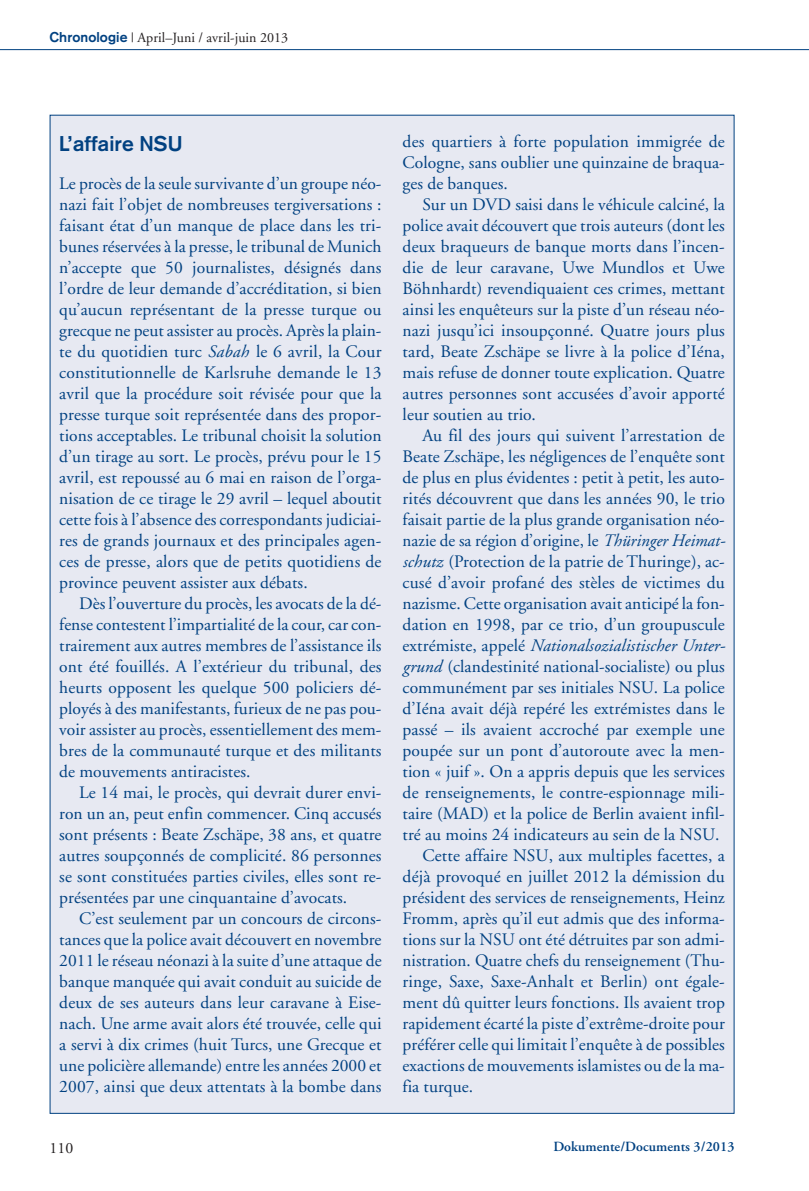
<style>
.page{position:relative;width:809px;height:1191px;background:#fff}
.page>*{position:absolute;margin:0;border:0;box-sizing:border-box;transform-origin:0 0}
.t1{font:700 21px "Akzidenz Grotesk";letter-spacing:.005em;color:#014181}
.t2{font:17.5px/21px "Adobe Garamond";letter-spacing:.005em;color:#014181;text-align:justify}
.t3{font:italic 17.5px "Adobe Garamond";letter-spacing:.005em;color:#014181}
.t4{font:15.75px "Adobe Garamond";color:#231f20}
.t5{font:14px "Adobe Garamond";letter-spacing:.005em;color:#231f20}
.t6{font:600 14px "Adobe Garamond";letter-spacing:.005em;color:#014181}
.s1{font-family:"Akzidenz Grotesk";font-weight:700;color:#014181}
.s2{font-style:italic}
.s3{font-style:normal}
</style>
<div class="page">
<hr style="left:0;top:49px;width:809px;height:1px;background:#014181">
<div style="left:50px;top:116px;width:683px;height:996px;background:#e7e9f2"></div>
<p class="t5" style="left:50px;top:32px;width:240px"><span class="s1">Chronologie</span> | April–Juni / avril-juin 2013</p>
<p class="t1" style="left:59px;top:136px;width:125px">L’affaire NSU</p>
<p class="t2" style="left:59px;top:174px;width:324px">Le procès de la seule survivante d’un groupe néo&shy;nazi fait l’objet de nombreuses tergiversations : faisant état d’un manque de place dans les tri&shy;bunes réservées à la presse, le tribunal de Munich n’accepte que 50 journalistes, désignés dans l’ordre de leur demande d’accréditation, si bien qu’aucun représentant de la presse turque ou grecque ne peut assister au procès. Après la plain&shy;te du quotidien turc <span class="s2">Sabah</span> le 6 avril, la Cour constitutionnelle de Karlsruhe demande le 13 avril que la procédure soit révisée pour que la presse turque soit représentée dans des propor&shy;tions acceptables. Le tribunal choisit la solution d’un tirage au sort. Le procès, prévu pour le 15 avril, est repoussé au 6 mai en raison de l’orga&shy;nisation de ce tirage le 29 avril – lequel aboutit cette fois à l’absence des correspondants judiciai&shy;res de grands journaux et des principales agen&shy;ces de presse, alors que de petits quotidiens de province peuvent assister aux débats.</p>
<p class="t2" style="left:59px;top:594px;width:324px;text-indent:20px">Dès l’ouverture du procès, les avocats de la dé&shy;fense contestent l’impartialité de la cour, car con&shy;trairement aux autres membres de l’assistance ils ont été fouillés. A l’extérieur du tribunal, des heurts opposent les quelque 500 policiers dé&shy;ployés à des manifestants, furieux de ne pas pou&shy;voir assister au procès, essentiellement des mem&shy;bres de la communauté turque et des militants de mouvements antiracistes.</p>
<p class="t2" style="left:59px;top:783px;width:324px;text-indent:20px">Le 14 mai, le procès, qui devrait durer envi&shy;ron un an, peut enfin commencer. Cinq accusés sont présents : Beate Zschäpe, 38 ans, et quatre autres soupçonnés de complicité. 86 personnes se sont constituées parties civiles, elles sont re&shy;présentées par une cinquantaine d’avocats.</p>
<p class="t2" style="left:59px;top:909px;width:324px;text-indent:20px">C’est seulement par un concours de circons&shy;tances que la police avait découvert en novembre 2011 le réseau néonazi à la suite d’une attaque de banque manquée qui avait conduit au suicide de deux de ses auteurs dans leur caravane à Eise&shy;nach. Une arme avait alors été trouvée, celle qui a servi à dix crimes (huit Turcs, une Grecque et une policière allemande) entre les années 2000 et 2007, ainsi que deux attentats à la bombe dans</p>
<p class="t2" style="left:402px;top:132px;width:324px">des quartiers à forte population immigrée de Cologne, sans oublier une quinzaine de braqua&shy;ges de banques.</p>
<p class="t2" style="left:402px;top:195px;width:324px;text-indent:20px">Sur un DVD saisi dans le véhicule calciné, la police avait découvert que trois auteurs (dont les deux braqueurs de banque morts dans l’incen&shy;die de leur caravane, Uwe Mundlos et Uwe Böhnhardt) revendiquaient ces crimes, mettant ainsi les enquêteurs sur la piste d’un réseau néo&shy;nazi jusqu’ici insoupçonné. Quatre jours plus tard, Beate Zschäpe se livre à la police d’Iéna, mais refuse de donner toute explication. Quatre autres personnes sont accusées d’avoir apporté leur soutien au trio.</p>
<p class="t2" style="left:422px;top:426px;width:304px">Au fil des jours qui suivent l’arrestation de</p>
<p class="t2" style="left:402px;top:447px;width:324px">Beate Zschäpe, les négligences de l’enquête sont</p>
<p class="t2" style="left:402px;top:468px;width:324px">de plus en plus évidentes : petit à petit, les auto-</p>
<p class="t2" style="left:402px;top:489px;width:324px">rités découvrent que dans les années 90, le trio</p>
<p class="t2" style="left:402px;top:510px;width:324px">faisait partie de la plus grande organisation néo-</p>
<p class="t2" style="left:402px;top:531px;width:324px">nazie de sa région d’origine, le <span class="s2">Thüringer Heimat-</span></p>
<p class="t2" style="left:402px;top:552px;width:324px"><span class="s2">schutz</span> (Protection de la patrie de Thuringe), ac-</p>
<p class="t2" style="left:402px;top:573px;width:324px">cusé d’avoir profané des stèles de victimes du</p>
<p class="t2" style="left:402px;top:594px;width:324px">nazisme. Cette organisation avait anticipé la fon-</p>
<p class="t2" style="left:402px;top:615px;width:324px">dation en 1998, par ce trio, d’un groupuscule</p>
<p class="t3" style="left:402px;top:638px;width:324px"><span class="s3">extrémiste, appelé</span> Nationalsozialistischer Unter-</p>
<p class="t2" style="left:402px;top:657px;width:324px"><span class="s2">grund</span> (clandestinité national-socialiste) ou plus</p>
<p class="t2" style="left:402px;top:678px;width:324px">communément par ses initiales NSU. La police</p>
<p class="t2" style="left:402px;top:699px;width:324px">d’Iéna avait déjà repéré les extrémistes dans le</p>
<p class="t2" style="left:402px;top:720px;width:324px">passé – ils avaient accroché par exemple une</p>
<p class="t2" style="left:402px;top:741px;width:324px">poupée sur un pont d’autoroute avec la men-</p>
<p class="t2" style="left:402px;top:762px;width:324px">tion « juif ». On a appris depuis que les services</p>
<p class="t2" style="left:402px;top:783px;width:324px">de renseignements, le contre-espionnage mili-</p>
<p class="t2" style="left:402px;top:804px;width:324px">taire (MAD) et la police de Berlin avaient infil-</p>
<p class="t2" style="left:402px;top:825px;width:318px">tré au moins 24 indicateurs au sein de la NSU.</p>
<p class="t2" style="left:422px;top:846px;width:304px">Cette affaire NSU, aux multiples facettes, a</p>
<p class="t2" style="left:402px;top:867px;width:324px">déjà provoqué en juillet 2012 la démission du</p>
<p class="t2" style="left:402px;top:888px;width:324px">président des services de renseignements, Heinz</p>
<p class="t2" style="left:402px;top:909px;width:324px">Fromm, après qu’il eut admis que des informa-</p>
<p class="t2" style="left:402px;top:930px;width:324px">tions sur la NSU ont été détruites par son admi-</p>
<p class="t2" style="left:402px;top:951px;width:324px">nistration. Quatre chefs du renseignement (Thu-</p>
<p class="t2" style="left:402px;top:972px;width:324px">ringe, Saxe, Saxe-Anhalt et Berlin) ont égale-</p>
<p class="t2" style="left:402px;top:993px;width:324px">ment dû quitter leurs fonctions. Ils avaient trop</p>
<p class="t2" style="left:402px;top:1014px;width:324px">rapidement écarté la piste d’extrême-droite pour</p>
<p class="t2" style="left:402px;top:1035px;width:324px">préférer celle qui limitait l’enquête à de possibles</p>
<p class="t2" style="left:402px;top:1056px;width:324px">exactions de mouvements islamistes ou de la ma-</p>
<p class="t2" style="left:402px;top:1077px;width:72px">fia turque.</p>
<p class="t4" style="left:50px;top:1141px;width:25px">110</p>
<p class="t6" style="left:553px;top:1141px;width:183px">Dokumente/Documents 3/2013</p>
</div>
